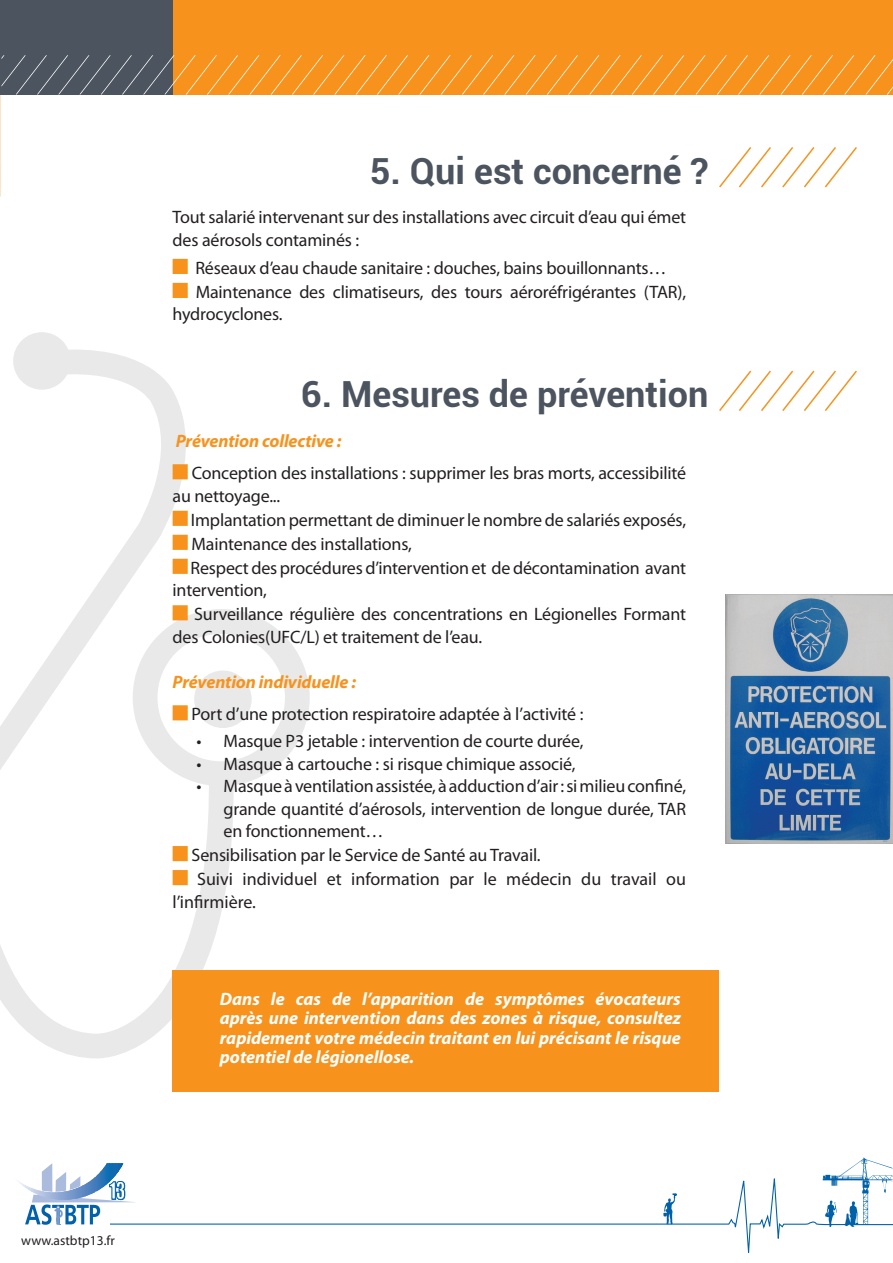
<style>
.page{position:relative;width:893px;height:1263px;background:#fff}
.page>*{position:absolute;margin:0;border:0;box-sizing:border-box;transform-origin:0 0}
.t1{font:700 36px "Roboto";color:#4c545f}
.t2{font:18px/22.5px "Myriad Pro";letter-spacing:-.01em;color:#231f20}
.t3{font:italic 700 18px/19.5px "Myriad Pro";color:#fff;text-align:justify}
.t4{font:italic 700 18px "Myriad Pro";letter-spacing:-.01em;color:#f7931d}
.t5{font:13.5px "Myriad Pro";color:#231f20}
</style>
<div class="page">
<svg style="left:0;top:157px;width:1px;height:40px"></svg>
<div style="left:13px;top:332px;width:58px;height:58px;background:#e9e9e9;border-radius:50%"></div>
<svg style="left:208px;top:609px;width:102px;height:176px"></svg>
<svg style="left:0;top:344px;width:208px;height:429px"></svg>
<svg style="left:0;top:773px;width:235px;height:285px"></svg>
<svg style="left:137px;top:1178px;width:671px;height:74px"></svg>
<hr style="left:849px;top:1224px;width:44px;height:1px;background:#0161a8">
<svg style="left:808px;top:1157px;width:84px;height:70px"></svg>
<svg style="left:663px;top:1194px;width:13px;height:30px"></svg>
<svg style="left:18px;top:1163px;width:119px;height:62px"></svg>
<div style="left:0;top:0;width:893px;height:94px;background:#f7931d"></div>
<div style="left:0;top:0;width:172px;height:94px;background:#4c545f"></div>
<svg style="left:1px;top:55px;width:892px;height:39px"></svg>
<div style="left:173px;top:259px;width:15px;height:15px;background:#f7931d;border:2px solid #f7931d"></div>
<div style="left:173px;top:283px;width:15px;height:15px;background:#f7931d;border:2px solid #f7931d"></div>
<svg style="left:719px;top:147px;width:138px;height:41px"></svg>
<div style="left:173px;top:464px;width:15px;height:15px;background:#f7931d;border:2px solid #f7931d"></div>
<div style="left:173px;top:511px;width:15px;height:15px;background:#f7931d;border:2px solid #f7931d"></div>
<div style="left:173px;top:535px;width:15px;height:15px;background:#f7931d;border:2px solid #f7931d"></div>
<div style="left:173px;top:559px;width:15px;height:15px;background:#f7931d;border:2px solid #f7931d"></div>
<div style="left:173px;top:605px;width:15px;height:15px;background:#f7931d;border:2px solid #f7931d"></div>
<div style="left:173px;top:705px;width:15px;height:15px;background:#f7931d;border:2px solid #f7931d"></div>
<div style="left:173px;top:846px;width:15px;height:15px;background:#f7931d;border:2px solid #f7931d"></div>
<div style="left:173px;top:870px;width:15px;height:15px;background:#f7931d;border:2px solid #f7931d"></div>
<svg style="left:719px;top:370px;width:138px;height:41px"></svg>
<div style="left:173px;top:969px;width:546px;height:122px;background:#f7931d"></div>
<img style="left:726px;top:594px;width:167px;height:249px">
<h1 class="t1" style="left:370px;top:145px;width:340px">5. Qui est concerné ?</h1>
<p class="t2" style="left:173px;top:206px;width:515px">Tout salarié intervenant sur des installations avec circuit d’eau qui émet des aérosols contaminés :</p>
<p class="t2" style="left:195px;top:256px;width:472px">Réseaux d’eau chaude sanitaire : douches, bains bouillonnants…</p>
<p class="t2" style="left:196px;top:280px;width:492px">Maintenance des climatiseurs, des tours aéroréfrigérantes (TAR),</p>
<p class="t2" style="left:173px;top:303px;width:111px">hydrocyclones.</p>
<h1 class="t1" style="left:301px;top:369px;width:409px">6. Mesures de prévention</h1>
<p class="t4" style="left:176px;top:429px;width:167px">Prévention collective :</p>
<p class="t2" style="left:173px;top:462px;width:515px;text-indent:19px">Conception des installations : supprimer les bras morts, accessibilité au nettoyage...</p>
<p class="t2" style="left:191px;top:508px;width:497px">Implantation permettant de diminuer le nombre de salariés exposés,</p>
<p class="t2" style="left:192px;top:532px;width:222px">Maintenance des installations,</p>
<p class="t2" style="left:191px;top:556px;width:497px">Respect des procédures d’intervention et de décontamination avant</p>
<p class="t2" style="left:173px;top:579px;width:96px">intervention,</p>
<p class="t2" style="left:194px;top:603px;width:493px">Surveillance régulière des concentrations en Légionelles Formant</p>
<p class="t2" style="left:173px;top:625px;width:311px">des Colonies(UFC/L) et traitement de l’eau.</p>
<p class="t4" style="left:173px;top:670px;width:185px">Prévention individuelle :</p>
<p class="t2" style="left:192px;top:703px;width:393px">Port d’une protection respiratoire adaptée à l’activité :</p>
<p class="t2" style="left:197px;top:729px;width:388px">• Masque P3 jetable : intervention de courte durée,</p>
<p class="t2" style="left:197px;top:752px;width:380px">• Masque à cartouche : si risque chimique associé,</p>
<p class="t2" style="left:197px;top:774px;width:491px">• Masque à ventilation assistée, à adduction d’air : si milieu confiné,</p>
<p class="t2" style="left:224px;top:797px;width:464px">grande quantité d’aérosols, intervention de longue durée, TAR</p>
<p class="t2" style="left:224px;top:819px;width:161px">en fonctionnement…</p>
<p class="t2" style="left:192px;top:843px;width:351px">Sensibilisation par le Service de Santé au Travail.</p>
<p class="t2" style="left:197px;top:867px;width:490px">Suivi individuel et information par le médecin du travail ou</p>
<p class="t2" style="left:173px;top:890px;width:85px">l’infirmière.</p>
<p class="t3" style="left:220px;top:988px;width:463px">Dans le cas de l’apparition de symptômes évocateurs après une intervention dans des zones à risque, consultez rapidement votre médecin traitant en lui précisant le risque potentiel de légionellose.</p>
<p class="t5" style="left:21px;top:1232px;width:95px">www.astbtp13.fr</p>
</div>
